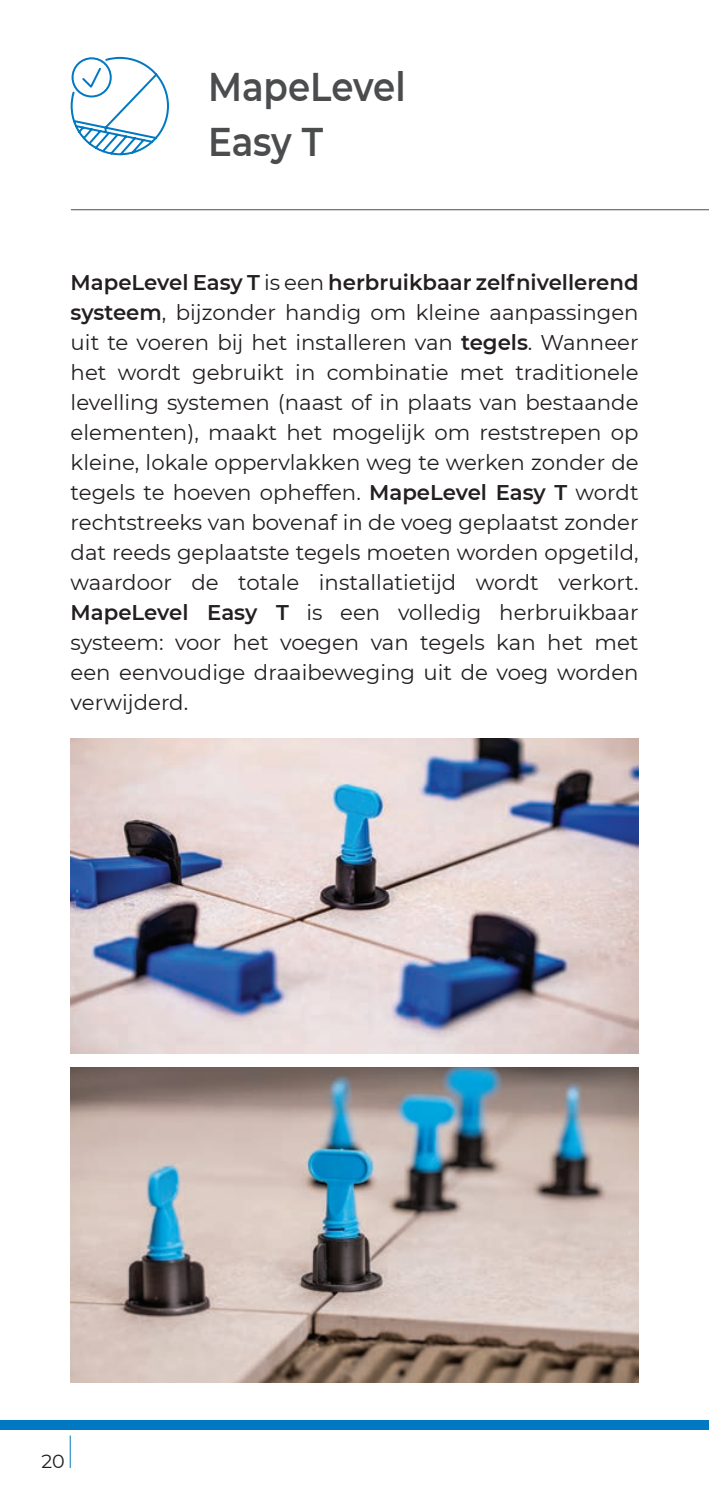
<style>
.page{position:relative;width:709px;height:1489px;background:#fff}
.page>*{position:absolute;margin:0;border:0;box-sizing:border-box;transform-origin:0 0}
.t1{font:600 40px/54.8px "Montserrat";color:#4b4c4d;scale:.89 1}
.t2{font:21.25px/30px "Montserrat";color:#231f20;text-align:justify}
.t3{font:19px "Montserrat";color:#231f20}
.s1{font-weight:600}
</style>
<div class="page">
<div style="left:0;top:1419px;width:709px;height:10px;background:#0079c2"></div>
<hr style="left:70px;top:1435px;width:1px;height:32px;background:#0079c2">
<hr style="left:71px;top:209px;width:638px;height:1px;background:#4b4c4d">
<svg style="left:70px;top:56px;width:99px;height:100px"></svg>
<img style="left:71px;top:738px;width:567px;height:315px">
<img style="left:71px;top:1067px;width:567px;height:315px">
<h1 class="t1" style="left:208px;top:58px;width:223px">MapeLevel<br>Easy T</h1>
<p class="t2" style="left:71px;top:267px;width:569px"><span class="s1">MapeLevel Easy T</span> is een <span class="s1">herbruikbaar zelfnivellerend systeem</span>, bijzonder handig om kleine aanpassingen uit te voeren bij het installeren van <span class="s1">tegels</span>. Wanneer het wordt gebruikt in combinatie met traditionele levelling systemen (naast of in plaats van bestaande elementen), maakt het mogelijk om reststrepen op kleine, lokale oppervlakken weg te werken zonder de tegels te hoeven opheffen. <span class="s1">MapeLevel Easy T</span> wordt rechtstreeks van bovenaf in de voeg geplaatst zonder dat reeds geplaatste tegels moeten worden opgetild, waardoor de totale installatietijd wordt verkort.<br><span class="s1">MapeLevel Easy T</span> is een volledig herbruikbaar systeem: voor het voegen van tegels kan het met een eenvoudige draaibeweging uit de voeg worden verwijderd.</p>
<p class="t3" style="left:41px;top:1447px;width:25px">20</p>
</div>
